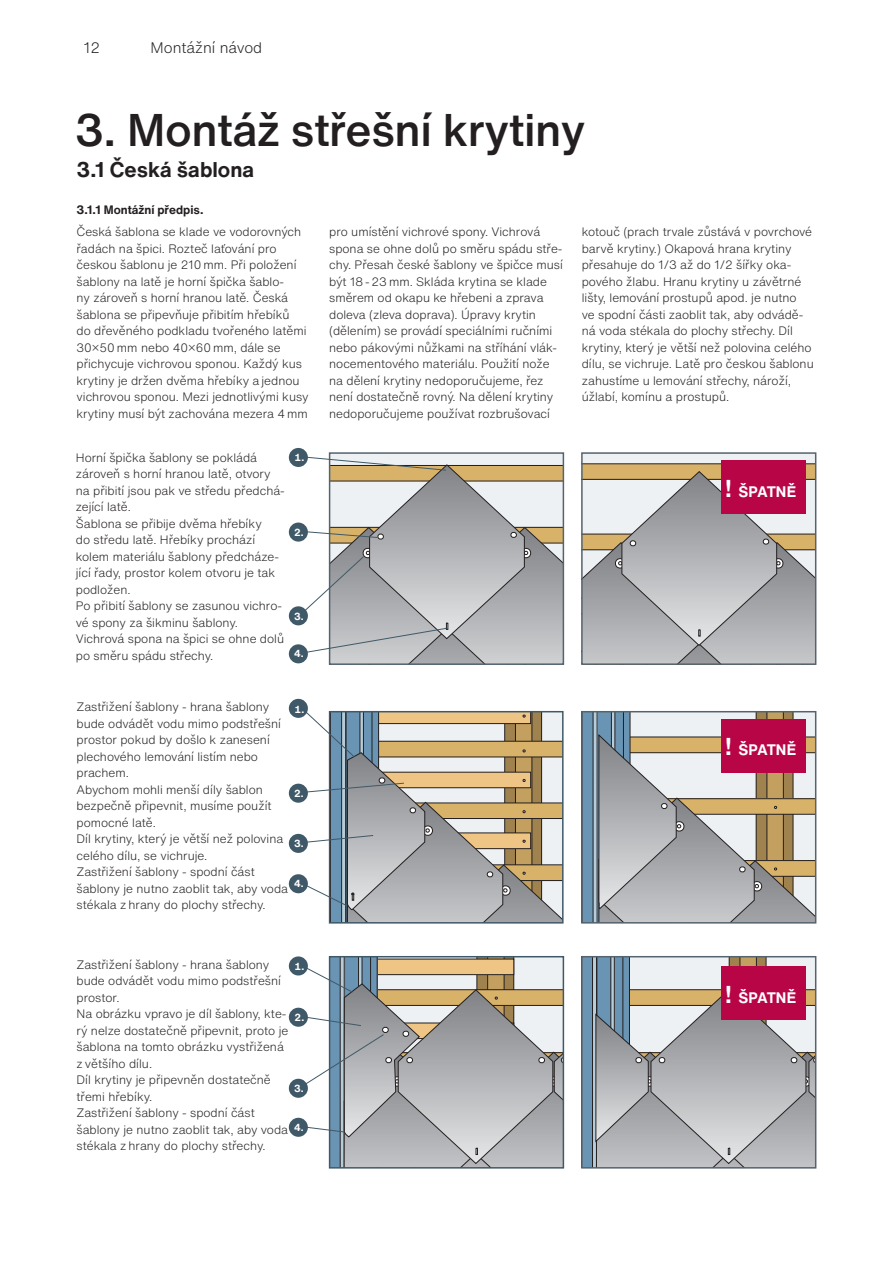
<style>
.page{position:relative;width:893px;height:1263px;background:#fff}
.page>*{position:absolute;margin:0;border:0;box-sizing:border-box;transform-origin:0 0}
.t1{font:500 45px "Helvetica Now Text";letter-spacing:-.01em;color:#231f20}
.t2{font:700 21px "Helvetica Now Text";color:#231f20}
.t3{font:700 15px "Helvetica Now Text";color:#fff}
.t4{font:300 15px "Helvetica Now Text";color:#231f20}
.t5{font:300 12px/16.5px "Helvetica Now Text";color:#231f20}
.t6{font:700 12px "Helvetica Now Text";color:#231f20}
.t7{font:700 10.2px "Helvetica Now Text";color:#fff}
.s1{font-size:24px}
</style>
<div class="page">
<div style="left:329px;top:452px;width:235px;height:213px;border:2px solid #54636e"></div>
<div style="left:584px;top:455px;width:229px;height:8px;background:#edf1f3"></div>
<svg style="left:584px;top:463px;width:229px;height:199px;background:#b8b6b4"></svg>
<div style="left:581px;top:452px;width:235px;height:213px;border:2px solid #54636e"></div>
<svg style="left:584px;top:959px;width:229px;height:206px;background:#b1b5b8"></svg>
<div style="left:581px;top:956px;width:235px;height:212px;border:2px solid #54636e"></div>
<div style="left:289px;top:448px;width:19px;height:19px;background:#405968;border-radius:50%"></div>
<div style="left:289px;top:699px;width:19px;height:19px;background:#405968;border-radius:50%"></div>
<div style="left:289px;top:522px;width:19px;height:20px;background:#405968;border-radius:50%"></div>
<div style="left:289px;top:784px;width:19px;height:19px;background:#405968;border-radius:50%"></div>
<div style="left:289px;top:606px;width:19px;height:19px;background:#405968;border-radius:50%"></div>
<div style="left:289px;top:834px;width:19px;height:19px;background:#405968;border-radius:50%"></div>
<div style="left:289px;top:644px;width:19px;height:19px;background:#405968;border-radius:50%"></div>
<svg style="left:299px;top:456px;width:264px;height:208px;background:#c0bfbc"></svg>
<div style="left:289px;top:874px;width:19px;height:19px;background:#405968;border-radius:50%"></div>
<svg style="left:299px;top:706px;width:264px;height:217px;background:#bab6ab"></svg>
<div style="left:289px;top:956px;width:19px;height:19px;background:#405968;border-radius:50%"></div>
<div style="left:289px;top:1008px;width:19px;height:19px;background:#405968;border-radius:50%"></div>
<div style="left:289px;top:1079px;width:19px;height:19px;background:#405968;border-radius:50%"></div>
<div style="left:289px;top:1118px;width:19px;height:19px;background:#405968;border-radius:50%"></div>
<svg style="left:299px;top:957px;width:264px;height:211px;background:#b7b7b5"></svg>
<svg style="left:584px;top:714px;width:229px;height:206px;background:#b5b4ad"></svg>
<div style="left:581px;top:711px;width:235px;height:212px;border:2px solid #54636e"></div>
<div style="left:721px;top:719px;width:85px;height:54px;background:#b80546"></div>
<div style="left:721px;top:966px;width:85px;height:54px;background:#b80546"></div>
<div style="left:721px;top:461px;width:85px;height:53px;background:#b80546"></div>
<p class="t4" style="left:84px;top:38px;width:18px">12</p>
<p class="t4" style="left:151px;top:38px;width:113px">Montážní návod</p>
<h1 class="t1" style="left:75px;top:99px;width:512px">3. Montáž střešní krytiny</h1>
<h2 class="t2" style="left:77px;top:156px;width:179px">3.1 Česká šablona</h2>
<p class="t6" style="left:77px;top:201px;width:127px">3.1.1 Montážní předpis.</p>
<p class="t5" style="left:77px;top:224px;width:234px">Česká šablona se klade ve vodorovných řadách na špici. Rozteč laťování pro českou šablonu je 210 mm. Při položení šablony na latě je horní špička šablo-<br>ny zároveň s horní hranou latě. Česká šablona se připevňuje přibitím hřebíků<br>do dřevěného podkladu tvořeného latěmi 30×50 mm nebo 40×60 mm, dále se přichycuje vichrovou sponou. Každý kus krytiny je držen dvěma hřebíky a jednou vichrovou sponou. Mezi jednotlivými kusy krytiny musí být zachována mezera 4 mm</p>
<p class="t5" style="left:329px;top:224px;width:235px">pro umístění vichrové spony. Vichrová spona se ohne dolů po směru spádu stře&shy;chy. Přesah české šablony ve špičce musí být 18 - 23 mm. Skláda krytina se klade směrem od okapu ke hřebeni a zprava doleva (zleva doprava). Úpravy krytin (dělením) se provádí speciálními ručními nebo pákovými nůžkami na stříhání vlák&shy;nocementového materiálu. Použití nože na dělení krytiny nedoporučujeme, řez není dostatečně rovný. Na dělení krytiny nedoporučujeme používat rozbrušovací</p>
<p class="t5" style="left:582px;top:224px;width:233px">kotouč (prach trvale zůstává v povrchové barvě krytiny.) Okapová hrana krytiny přesahuje do 1/3 až do 1/2 šířky oka&shy;pového žlabu. Hranu krytiny u závětrné lišty, lemování prostupů apod. je nutno<br>ve spodní části zaoblit tak, aby odvádě&shy;ná voda stékala do plochy střechy. Díl krytiny, který je větší než polovina celého dílu, se vichruje. Latě pro českou šablonu zahustíme u lemování střechy, nároží, úžlabí, komínu a prostupů.</p>
<p class="t5" style="left:76px;top:449px;width:211px">Horní špička šablony se pokládá zároveň s horní hranou latě, otvory na přibití jsou pak ve středu předchá&shy;zející latě.<br>Šablona se přibije dvěma hřebíky<br>do středu latě. Hřebíky prochází kolem materiálu šablony předcháze&shy;jící řady, prostor kolem otvoru je tak podložen.<br>Po přibití šablony se zasunou vichro&shy;vé spony za šikminu šablony.<br>Vichrová spona na špici se ohne dolů po směru spádu střechy.</p>
<p class="t5" style="left:77px;top:699px;width:213px">Zastřižení šablony - hrana šablony bude odvádět vodu mimo podstřešní prostor pokud by došlo k zanesení plechového lemování listím nebo prachem.<br>Abychom mohli menší díly šablon bezpečně připevnit, musíme použít pomocné latě.<br>Díl krytiny, který je větší než polovina celého dílu, se vichruje.<br>Zastřižení šablony - spodní část šablony je nutno zaoblit tak, aby voda stékala z hrany do plochy střechy.</p>
<p class="t7" style="left:294px;top:450px;width:11px">1.</p>
<p class="t7" style="left:294px;top:525px;width:11px">2.</p>
<p class="t7" style="left:294px;top:609px;width:11px">3.</p>
<p class="t7" style="left:294px;top:647px;width:11px">4.</p>
<p class="t7" style="left:294px;top:703px;width:11px">1.</p>
<p class="t7" style="left:294px;top:786px;width:11px">2.</p>
<p class="t7" style="left:294px;top:836px;width:11px">3.</p>
<p class="t7" style="left:294px;top:877px;width:11px">4.</p>
<p class="t5" style="left:77px;top:956px;width:213px">Zastřižení šablony - hrana šablony bude odvádět vodu mimo podstřešní prostor.<br>Na obrázku vpravo je díl šablony, kte&shy;rý nelze dostatečně připevnit, proto je šablona na tomto obrázku vystřižená z většího dílu.<br>Díl krytiny je připevněn dostatečně třemi hřebíky.<br>Zastřižení šablony - spodní část šablony je nutno zaoblit tak, aby voda stékala z hrany do plochy střechy.</p>
<p class="t7" style="left:294px;top:959px;width:11px">1.</p>
<p class="t7" style="left:294px;top:1010px;width:11px">2.</p>
<p class="t7" style="left:294px;top:1081px;width:11px">3.</p>
<p class="t7" style="left:294px;top:1120px;width:11px">4.</p>
<p class="t3" style="left:725px;top:481px;width:73px"><span class="s1">!</span> ŠPATNĚ</p>
<p class="t3" style="left:725px;top:740px;width:73px"><span class="s1">!</span> ŠPATNĚ</p>
<p class="t3" style="left:725px;top:987px;width:73px"><span class="s1">!</span> ŠPATNĚ</p>
</div>
